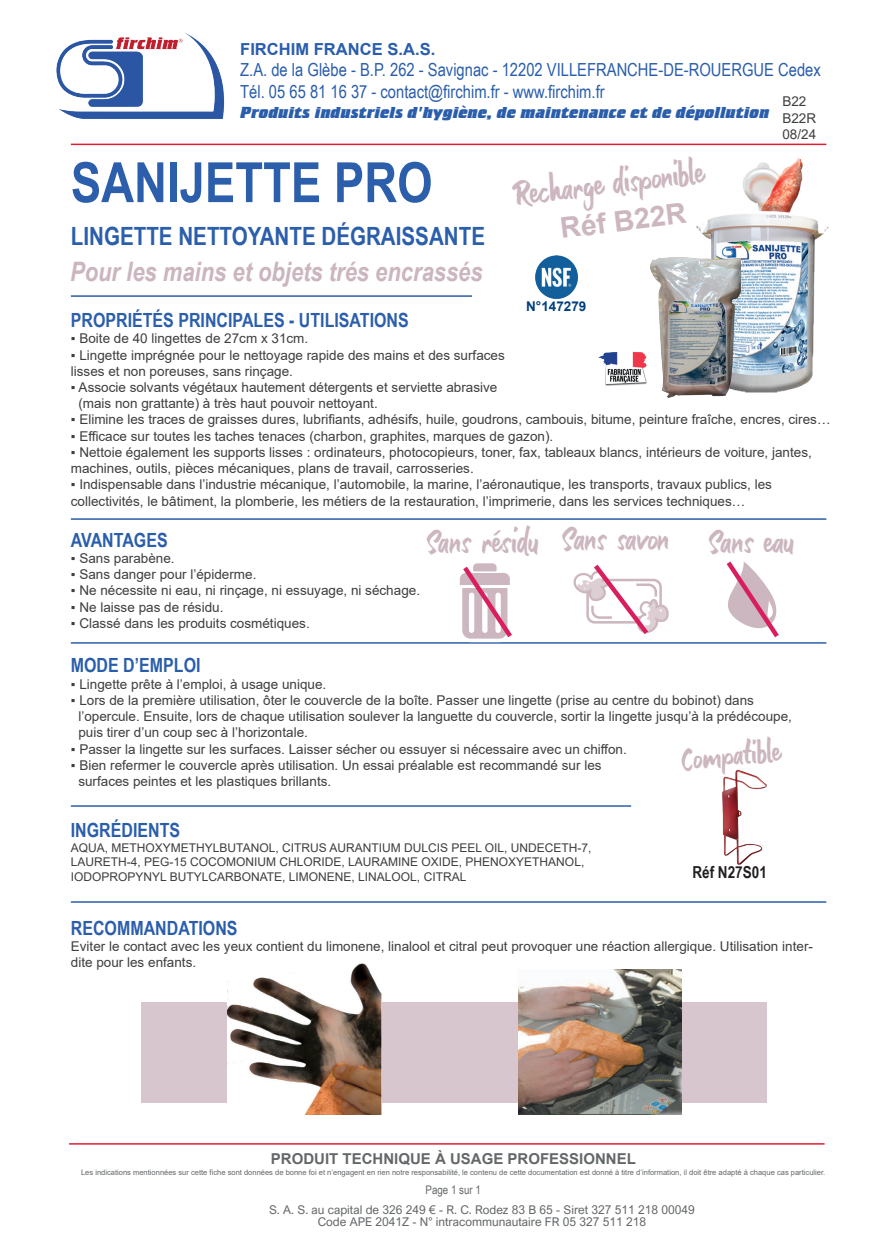
<style>
.page{position:relative;width:893px;height:1251px;background:#fff}
.page>*{position:absolute;margin:0;border:0;box-sizing:border-box;transform-origin:0 0}
.t1{font:700 55.5px "Arial Narrow";color:#2b5eab}
.t2{font:37.5px "Gultan Bonte";color:#ccb6bf}
.t3{font:34.5px "Gultan Bonte";color:#ccb6bf}
.t4{font:700 28.5px "Arial";color:#ccb6bf}
.t5{font:italic 700 26.85px "Arial Narrow";color:#cbb5bf}
.t6{font:700 25.05px "Arial Narrow";color:#2b5eab}
.t7{font:700 19.5px "Arial Narrow";color:#2a5eab}
.t8{font:700 19.5px "Arial Narrow";color:#2b5eab}
.t9{font:18px/21.6px "Arial Narrow";color:#2a5dab}
.t10{font:16.5px "Crillee Extra Bold Italic Plain";color:#2a5dab}
.t11{font:700 16.5px "Arial";color:#2a5dab}
.t12{font:700 16.5px "Arial Narrow";color:#231f20}
.t13{font:700 15px "Arial";color:#646769}
.t14{font:13.5px/16.2px "Arial";color:#3e3e3f}
.t15{font:700 13.5px "Arial";color:#013f7e}
.t16{font:12px/14.4px "Arial";color:#3e3e3f}
.t17{font:12px/12px "Arial Nova";color:#646769;text-align:center}
.t18{font:11.85px "Arial Narrow";color:#646769}
.t19{font:7.5px "Arial";color:#646769}
</style>
<div class="page">
<div style="left:141px;top:1001px;width:626px;height:101px;background:#d7c6cd"></div>
<hr style="left:71px;top:295px;width:401px;height:2px;background:#2a5eab">
<hr style="left:71px;top:642px;width:755px;height:1px;background:#2a5eab">
<hr style="left:71px;top:901px;width:755px;height:1px;background:#2a5eab">
<hr style="left:71px;top:805px;width:560px;height:1px;background:#2a5eab">
<hr style="left:71px;top:518px;width:755px;height:1px;background:#2a5eab">
<img style="left:598px;top:351px;width:45px;height:34px">
<div style="left:691px;top:155px;width:145px;height:239px;background:#231f20;opacity:.44"></div>
<hr style="left:71px;top:144px;width:755px;height:1px;background:#df1c34">
<img style="left:56px;top:32px;width:169px;height:87px">
<svg style="left:726px;top:561px;width:53px;height:77px"></svg>
<svg style="left:573px;top:564px;width:96px;height:70px"></svg>
<svg style="left:455px;top:563px;width:61px;height:80px"></svg>
<img style="left:228px;top:963px;width:153px;height:151px">
<img style="left:518px;top:969px;width:163px;height:145px">
<hr style="left:69px;top:1142px;width:756px;height:2px;background:#df1c34">
<div style="left:643px;top:249px;width:99px;height:150px;background:#fff;opacity:.4"></div>
<div style="left:647px;top:258px;width:95px;height:141px;background:#231f20;opacity:.44"></div>
<img style="left:535px;top:255px;width:43px;height:44px">
<div style="left:719px;top:771px;width:56px;height:100px;background:#231f20;opacity:.44"></div>
<p class="t11" style="left:240px;top:37px;width:197px">FIRCHIM FRANCE S.A.S.</p>
<h3 class="t9" style="left:240px;top:58px;width:582px">Z.A. de la Glèbe - B.P. 262 - Savignac - 12202 VILLEFRANCHE-DE-ROUERGUE Cedex<br>Tél. 05 65 81 16 37 - contact@firchim.fr - www.firchim.fr</h3>
<p class="t10" style="left:240px;top:103px;width:531px">Produits industriels d'hygiène, de maintenance et de dépollution</p>
<p class="t14" style="left:782px;top:93px;width:35px">B22<br>B22R<br>08/24</p>
<h2 class="t2" style="left:512px;top:173px;width:193px;rotate:-7deg">Recharge disponible</h2>
<h1 class="t1" style="left:71px;top:140px;width:363px">SANIJETTE PRO</h1>
<h3 class="t6" style="left:71px;top:217px;width:416px">LINGETTE NETTOYANTE DÉGRAISSANTE</h3>
<h3 class="t5" style="left:70px;top:251px;width:414px">Pour les mains et objets trés encrassés</h3>
<h3 class="t8" style="left:71px;top:305px;width:339px">PROPRIÉTÉS PRINCIPALES - UTILISATIONS</h3>
<p class="t14" style="left:71px;top:330px;width:239px">▪ Boite de 40 lingettes de 27cm x 31cm.</p>
<p class="t14" style="left:71px;top:346px;width:435px">▪ Lingette imprégnée pour le nettoyage rapide des mains et des surfaces lisses et non poreuses, sans rinçage.</p>
<p class="t14" style="left:78px;top:379px;width:420px;text-indent:-8px">▪ Associe solvants végétaux hautement détergents et serviette abrasive (mais non grattante) à très haut pouvoir nettoyant.</p>
<p class="t14" style="left:71px;top:411px;width:761px">▪ Elimine les traces de graisses dures, lubrifiants, adhésifs, huile, goudrons, cambouis, bitume, peinture fraîche, encres, cires…</p>
<p class="t14" style="left:71px;top:427px;width:484px">▪ Efficace sur toutes les taches tenaces (charbon, graphites, marques de gazon).</p>
<p class="t14" style="left:71px;top:444px;width:742px">▪ Nettoie également les supports lisses : ordinateurs, photocopieurs, toner, fax, tableaux blancs, intérieurs de voiture, jantes, machines, outils, pièces mécaniques, plans de travail, carrosseries.</p>
<p class="t14" style="left:71px;top:476px;width:703px">▪ Indispensable dans l’industrie mécanique, l’automobile, la marine, l’aéronautique, les transports, travaux publics, les collectivités, le bâtiment, la plomberie, les métiers de la restauration, l’imprimerie, dans les services techniques…</p>
<h3 class="t7" style="left:71px;top:525px;width:98px">AVANTAGES</h3>
<p class="t14" style="left:71px;top:550px;width:105px">▪ Sans parabène.</p>
<p class="t14" style="left:71px;top:566px;width:187px">▪ Sans danger pour l’épiderme.</p>
<p class="t14" style="left:71px;top:582px;width:351px">▪ Ne nécessite ni eau, ni rinçage, ni essuyage, ni séchage.</p>
<p class="t14" style="left:71px;top:598px;width:154px">▪ Ne laisse pas de résidu.</p>
<p class="t14" style="left:71px;top:614px;width:240px">▪ Classé dans les produits cosmétiques.</p>
<h3 class="t7" style="left:71px;top:650px;width:131px">MODE D’EMPLOI</h3>
<p class="t14" style="left:71px;top:675px;width:257px">▪ Lingette prête à l’emploi, à usage unique.</p>
<p class="t14" style="left:78px;top:691px;width:715px;text-indent:-8px">▪ Lors de la première utilisation, ôter le couvercle de la boîte. Passer une lingette (prise au centre du bobinot) dans l’opercule. Ensuite, lors de chaque utilisation soulever la languette du couvercle, sortir la lingette jusqu’à la prédécoupe, puis tirer d’un coup sec à l’horizontale.</p>
<p class="t14" style="left:71px;top:740px;width:557px">▪ Passer la lingette sur les surfaces. Laisser sécher ou essuyer si nécessaire avec un chiffon.</p>
<p class="t14" style="left:78px;top:756px;width:525px;text-indent:-8px">▪ Bien refermer le couvercle après utilisation. Un essai préalable est recommandé sur les surfaces peintes et les plastiques brillants.</p>
<h3 class="t7" style="left:71px;top:815px;width:111px">INGRÉDIENTS</h3>
<p class="t16" style="left:71px;top:840px;width:522px">AQUA, METHOXYMETHYLBUTANOL, CITRUS AURANTIUM DULCIS PEEL OIL, UNDECETH-7,<br>LAURETH-4, PEG-15 COCOMONIUM CHLORIDE, LAURAMINE OXIDE, PHENOXYETHANOL,<br>IODOPROPYNYL BUTYLCARBONATE, LIMONENE, LINALOOL, CITRAL</p>
<h3 class="t7" style="left:71px;top:913px;width:168px">RECOMMANDATIONS</h3>
<p class="t14" style="left:71px;top:938px;width:744px">Eviter le contact avec les yeux contient du limonene, linalool et citral peut provoquer une réaction allergique. Utilisation inter&shy;dite pour les enfants.</p>
<h3 class="t4" style="left:558px;top:208px;width:128px;rotate:-7deg">Réf B22R</h3>
<p class="t15" style="left:526px;top:297px;width:62px">N°147279</p>
<h2 class="t2" style="left:426px;top:519px;width:370px">Sans résidu Sans savon Sans eau</h2>
<h3 class="t3" style="left:680px;top:739px;width:101px;rotate:-5deg">Compatible</h3>
<p class="t12" style="left:692px;top:859px;width:76px">Réf N27S01</p>
<p class="t13" style="left:271px;top:1148px;width:367px">PRODUIT TECHNIQUE À USAGE PROFESSIONNEL</p>
<p class="t19" style="left:81px;top:1166px;width:746px">Les indications mentionnées sur cette fiche sont données de bonne foi et n’engagent en rien notre responsabilité, le contenu de cette documentation est donné à titre d’information, il doit être adapté à chaque cas particulier.</p>
<p class="t18" style="left:426px;top:1181px;width:57px">Page 1 sur 1</p>
<p class="t17" style="left:269px;top:1202px;width:427px">S. A. S. au capital de 326 249 € - R. C. Rodez 83 B 65 - Siret 327 511 218 00049<br>Code APE 2041Z - N° intracommunautaire FR 05 327 511 218</p>
</div>
